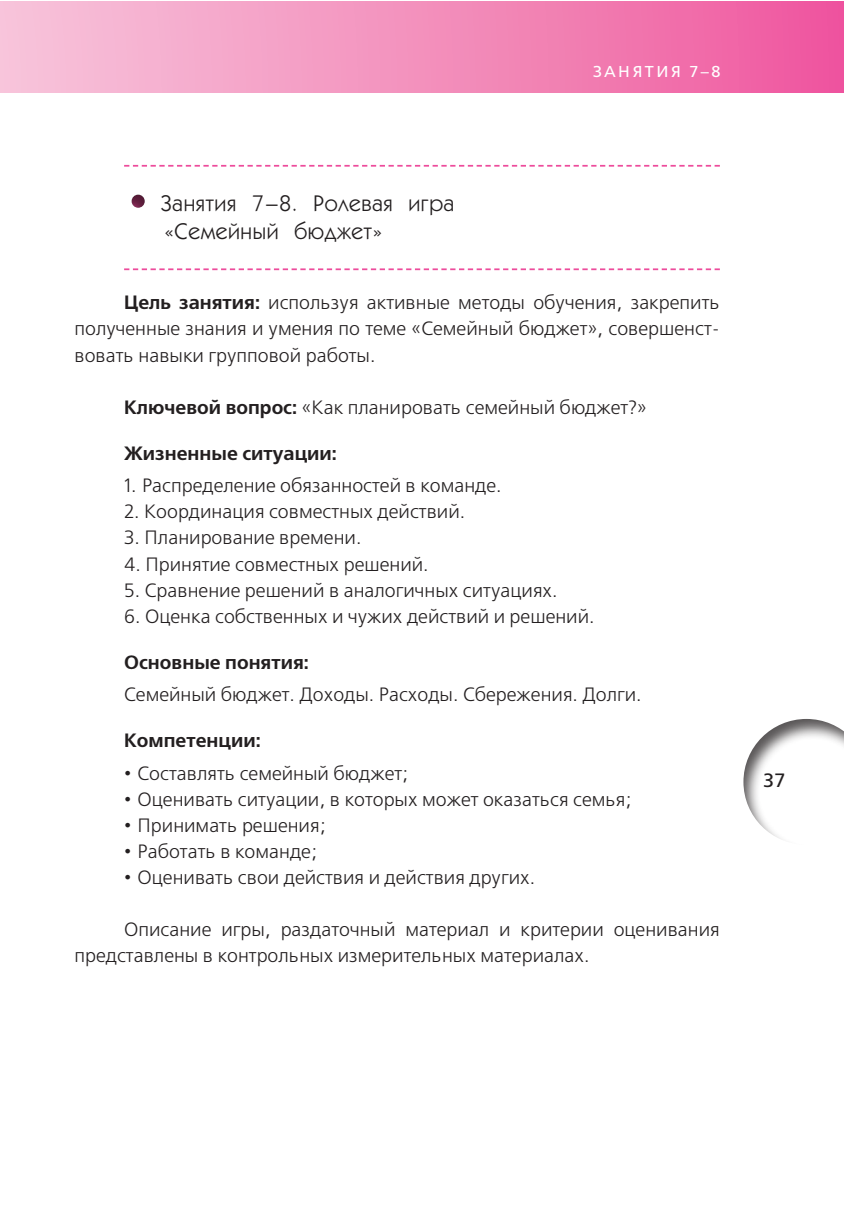
<style>
.page{position:relative;width:844px;height:1216px;background:#fff}
.page>*{position:absolute;margin:0;border:0;box-sizing:border-box;transform-origin:0 0}
.t1{font:22.75px/27.3px "Kabel C";letter-spacing:.03em;color:#231f20}
.t2{font:19.25px/26.1px "Free Set C";color:#231f20;text-align:justify}
.t3{font:700 19.25px "Free Set C";color:#231f20}
.t4{font:19.25px "Free Set C San Pin";color:#231f20}
.t5{font:15.75px "Free Set C San Pin";letter-spacing:.15em;color:#fff}
.s1{font-weight:700}
</style>
<div class="page">
<div style="left:0;top:1px;width:843px;height:92px;background:linear-gradient(to right,#f7c6db,#ef589e)"></div>
<div style="left:742px;top:718px;width:101px;height:128px;background:#231f20;opacity:.75"></div>
<svg style="left:124px;top:165px;width:595px;height:2px"></svg>
<svg style="left:124px;top:268px;width:595px;height:2px"></svg>
<div style="left:129px;top:192px;width:17px;height:17px;background:#231f20;opacity:.75"></div>
<p class="t5" style="left:592px;top:63px;width:129px">занятия 7–8</p>
<p class="t1" style="left:160px;top:189px;width:295px">Занятия 7–8. Ролевая игра «Семейный бюджет»</p>
<p class="t2" style="left:74px;top:290px;width:646px;text-indent:50px"><span class="s1">Цель занятия:</span> используя активные методы обучения, закрепить полученные знания и умения по теме «Семейный бюджет», совершенст&shy;вовать навыки групповой работы.</p>
<p class="t2" style="left:124px;top:395px;width:524px"><span class="s1">Ключевой вопрос:</span> «Как планировать семейный бюджет?»</p>
<p class="t3" style="left:124px;top:442px;width:214px">Жизненные ситуации:</p>
<p class="t2" style="left:124px;top:473px;width:379px">1. Распределение обязанностей в команде.</p>
<p class="t2" style="left:124px;top:499px;width:342px">2. Координация совместных действий.</p>
<p class="t2" style="left:124px;top:525px;width:239px">3. Планирование времени.</p>
<p class="t2" style="left:124px;top:551px;width:306px">4. Принятие совместных решений.</p>
<p class="t2" style="left:124px;top:578px;width:435px">5. Сравнение решений в аналогичных ситуациях.</p>
<p class="t2" style="left:124px;top:604px;width:472px">6. Оценка собственных и чужих действий и решений.</p>
<p class="t3" style="left:124px;top:651px;width:186px">Основные понятия:</p>
<p class="t2" style="left:124px;top:682px;width:519px">Семейный бюджет. Доходы. Расходы. Сбережения. Долги.</p>
<p class="t3" style="left:124px;top:729px;width:138px">Компетенции:</p>
<p class="t2" style="left:124px;top:761px;width:285px">• Составлять семейный бюджет;</p>
<p class="t2" style="left:124px;top:787px;width:509px">• Оценивать ситуации, в которых может оказаться семья;</p>
<p class="t2" style="left:124px;top:813px;width:203px">• Принимать решения;</p>
<p class="t2" style="left:124px;top:839px;width:194px">• Работать в команде;</p>
<p class="t2" style="left:124px;top:865px;width:412px">• Оценивать свои действия и действия других.</p>
<p class="t2" style="left:74px;top:917px;width:646px;text-indent:50px">Описание игры, раздаточный материал и критерии оценивания представлены в контрольных измерительных материалах.</p>
<p class="t4" style="left:763px;top:770px;width:24px">37</p>
</div>
